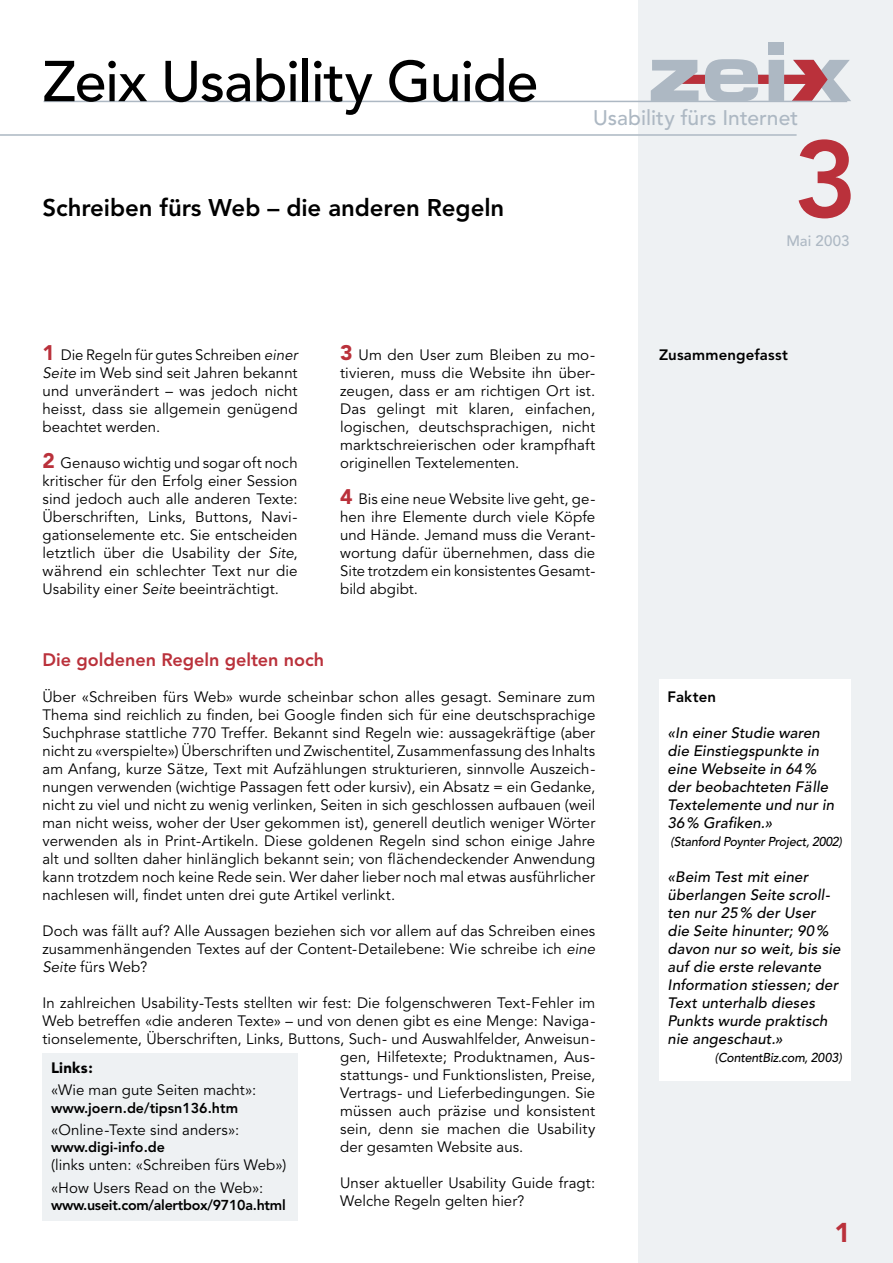
<style>
.page{position:relative;width:893px;height:1263px;background:#fff}
.page>*{position:absolute;margin:0;border:0;box-sizing:border-box;transform-origin:0 0}
.t1{font:800 108px "Avenir";color:#ba313b}
.t2{font:500 57px "Avenir";letter-spacing:-.02em;color:#000}
.t3{font:900 27px "Avenir";color:#ba313b}
.t4{font:800 24px "Avenir";letter-spacing:-.005em;color:#000}
.t5{font:500 21px "Avenir";color:#adb8c3}
.t6{font:800 18px "Avenir";color:#ba313b}
.t7{font:15px/18px "Avenir";letter-spacing:.005em;color:#000;text-align:justify}
.t8{font:italic 500 15px/18px "Avenir";letter-spacing:.01em;color:#000}
.t9{font:800 15px "Avenir";letter-spacing:.01em;color:#000}
.t10{font:500 15px "Avenir";letter-spacing:.005em;color:#adb8c3}
.t11{font:900 15px "Avenir";letter-spacing:.015em;color:#000}
.t12{font:800 14.25px "Avenir";color:#000}
.t13{font:800 14.25px "Avenir";letter-spacing:-.02em;color:#000}
.t14{font:italic 500 12.75px "Avenir";letter-spacing:-.015em;color:#000}
.s1{font-weight:900;font-size:21px;color:#ba313b}
.s2{font-style:italic}
</style>
<div class="page">
<div style="left:638px;top:0;width:255px;height:1263px;background:#eef1f3"></div>
<div style="left:769px;top:43px;width:15px;height:12px;background:#adb8c3"></div>
<svg style="left:651px;top:59px;width:200px;height:43px"></svg>
<hr style="left:0;top:134px;width:797px;height:2px;background:#adb8c3">
<hr style="left:44px;top:101px;width:803px;height:1px;background:#adb8c3">
<div style="left:659px;top:679px;width:191px;height:401px;background:#fff"></div>
<div style="left:43px;top:1053px;width:255px;height:167px;background:#eef1f3"></div>
<h2 class="t2" style="left:43px;top:49px;width:497px">Zeix Usability Guide</h2>
<h3 class="t4" style="left:43px;top:193px;width:463px">Schreiben fürs Web – die anderen Regeln</h3>
<h3 class="t5" style="left:593px;top:105px;width:207px">Usability fürs Internet</h3>
<h1 class="t1" style="left:794px;top:116px;width:65px">3</h1>
<p class="t10" style="left:786px;top:232px;width:65px">Mai 2003</p>
<p class="t7" style="left:43px;top:346px;width:257px"><span class="s1">1</span> Die Regeln für gutes Schreiben <span class="s2">einer Seite</span> im Web sind seit Jahren bekannt und unverändert – was jedoch nicht heisst, dass sie allgemein genügend beachtet werden.</p>
<p class="t7" style="left:43px;top:454px;width:257px"><span class="s1">2</span> Genauso wichtig und sogar oft noch kritischer für den Erfolg einer Session sind jedoch auch alle anderen Texte:<br>Überschriften, Links, Buttons, Navi&shy;gationselemente etc. Sie entscheiden letztlich über die Usability der <span class="s2">Site</span>, während ein schlechter Text nur die Usability einer <span class="s2">Seite</span> beeinträchtigt.</p>
<p class="t7" style="left:340px;top:346px;width:257px"><span class="s1">3</span> Um den User zum Bleiben zu mo&shy;tivieren, muss die Website ihn über&shy;zeugen, dass er am richtigen Ort ist.<br>Das gelingt mit klaren, einfachen, logischen, deutschsprachigen, nicht marktschreierischen oder krampfhaft originellen Textelementen.</p>
<p class="t7" style="left:340px;top:490px;width:257px"><span class="s1">4</span> Bis eine neue Website live geht, ge&shy;hen ihre Elemente durch viele Köpfe und Hände. Jemand muss die Verant&shy;wortung dafür übernehmen, dass die Site trotzdem ein konsistentes Gesamt&shy;bild abgibt.</p>
<p class="t6" style="left:43px;top:649px;width:283px">Die goldenen Regeln gelten noch</p>
<p class="t7" style="left:43px;top:688px;width:554px">Über «Schreiben fürs Web» wurde scheinbar schon alles gesagt. Seminare zum Thema sind reichlich zu finden, bei Google finden sich für eine deutschsprachige Suchphrase stattliche 770 Treffer. Bekannt sind Regeln wie: aussagekräftige (aber nicht zu «verspielte») Überschriften und Zwischentitel, Zusammenfassung des Inhalts am Anfang, kurze Sätze, Text mit Aufzählungen strukturieren, sinnvolle Auszeich&shy;nungen verwenden (wichtige Passagen fett oder kursiv), ein Absatz = ein Gedanke, nicht zu viel und nicht zu wenig verlinken, Seiten in sich geschlossen aufbauen (weil man nicht weiss, woher der User gekommen ist), generell deutlich weniger Wörter verwenden als in Print-Artikeln. Diese goldenen Regeln sind schon einige Jahre alt und sollten daher hinlänglich bekannt sein; von flächendeckender Anwendung kann trotzdem noch keine Rede sein. Wer daher lieber noch mal etwas ausführlicher nachlesen will, findet unten drei gute Artikel verlinkt.</p>
<p class="t7" style="left:43px;top:922px;width:554px">Doch was fällt auf? Alle Aussagen beziehen sich vor allem auf das Schreiben eines zusammenhängenden Textes auf der Content-Detailebene: Wie schreibe ich <span class="s2">eine Seite</span> fürs Web?</p>
<p class="t7" style="left:43px;top:994px;width:554px">In zahlreichen Usability-Tests stellten wir fest: Die folgenschweren Text-Fehler im</p>
<p class="t7" style="left:43px;top:1012px;width:554px">Web betreffen «die anderen Texte» – und von denen gibt es eine Menge: Naviga-</p>
<p class="t7" style="left:43px;top:1030px;width:554px">tionselemente, Überschriften, Links, Buttons, Such- und Auswahlfelder, Anweisun-</p>
<p class="t7" style="left:340px;top:1048px;width:257px">gen, Hilfetexte; Produktnamen, Aus-</p>
<p class="t7" style="left:340px;top:1066px;width:257px">stattungs- und Funktionslisten, Preise,</p>
<p class="t7" style="left:340px;top:1084px;width:257px">Vertrags- und Lieferbedingungen. Sie</p>
<p class="t7" style="left:340px;top:1102px;width:257px">müssen auch präzise und konsistent</p>
<p class="t7" style="left:340px;top:1120px;width:257px">sein, denn sie machen die Usability</p>
<p class="t7" style="left:340px;top:1138px;width:185px">der gesamten Website aus.</p>
<p class="t7" style="left:340px;top:1174px;width:257px">Unser aktueller Usability Guide fragt:<br>Welche Regeln gelten hier?</p>
<p class="t11" style="left:51px;top:1058px;width:43px">Links:</p>
<p class="t7" style="left:51px;top:1081px;width:207px">«Wie man gute Seiten macht»:</p>
<p class="t12" style="left:51px;top:1099px;width:189px">www.joern.de/tipsn136.htm</p>
<p class="t7" style="left:51px;top:1121px;width:190px">«Online-Texte sind anders»:</p>
<p class="t12" style="left:51px;top:1139px;width:116px">www.digi-info.de</p>
<p class="t7" style="left:51px;top:1154px;width:237px;line-height:22.2px">(links unten: «Schreiben fürs Web») «How Users Read on the Web»:</p>
<p class="t13" style="left:51px;top:1196px;width:236px">www.useit.com/alertbox/9710a.html</p>
<p class="t9" style="left:659px;top:346px;width:130px">Zusammengefasst</p>
<p class="t9" style="left:668px;top:688px;width:50px">Fakten</p>
<p class="t8" style="left:668px;top:724px;width:168px">«In einer Studie waren die Einstiegspunkte in eine Webseite in 64% der beobachteten Fälle<br>Textelemente und nur in<br>36% Grafiken.»</p>
<p class="t14" style="left:670px;top:834px;width:173px">(Stanford Poynter Project, 2002)</p>
<p class="t8" style="left:668px;top:868px;width:174px">«Beim Test mit einer überlangen Seite scroll&shy;ten nur 25 % der User die Seite hinunter; 90 % davon nur so weit, bis sie auf die erste relevante<br>Information stiessen; der<br>Text unterhalb dieses<br>Punkts wurde praktisch nie angeschaut.»</p>
<p class="t14" style="left:715px;top:1050px;width:129px">(ContentBiz.com, 2003)</p>
<h3 class="t3" style="left:834px;top:1216px;width:17px">1</h3>
</div>
